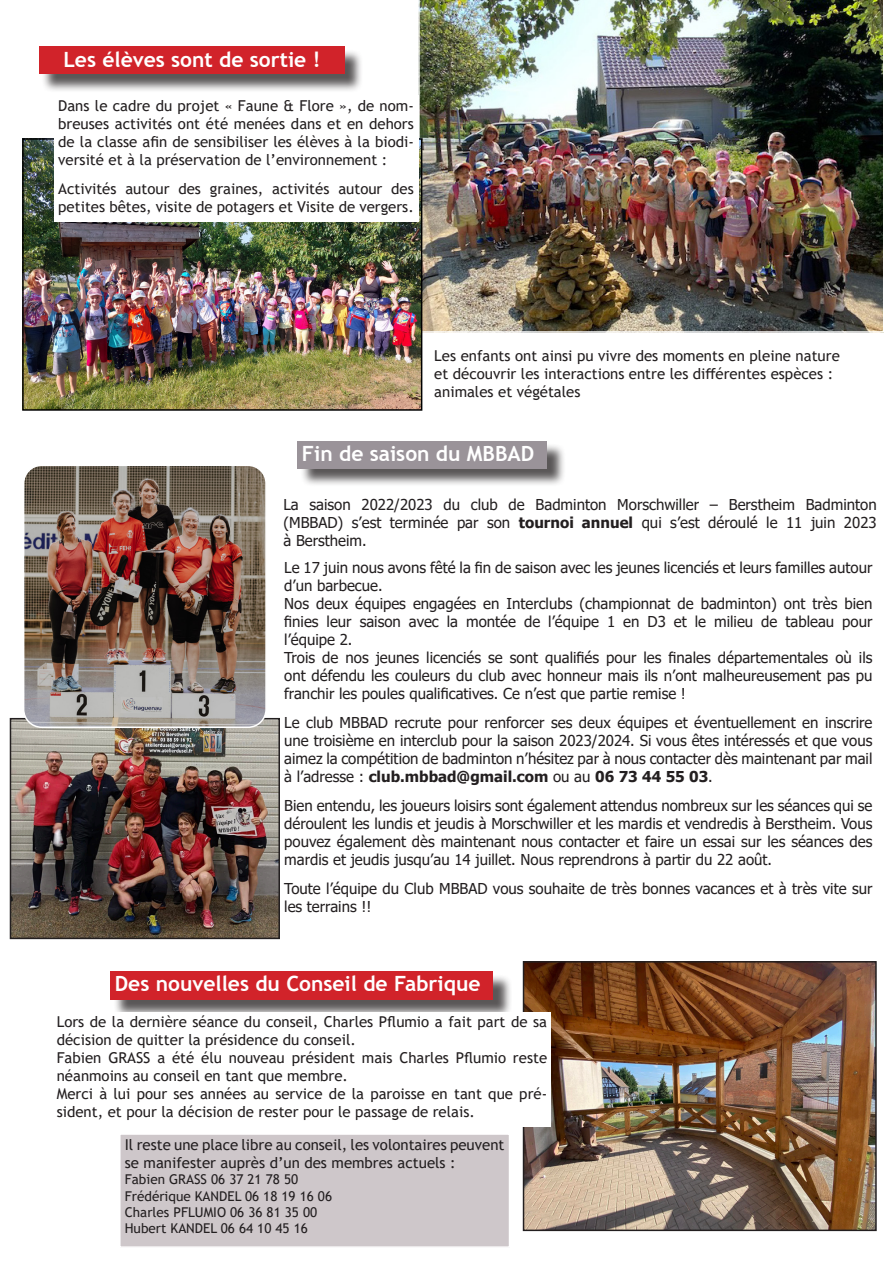
<style>
.page{position:relative;width:893px;height:1263px;background:#fff}
.page>*{position:absolute;margin:0;border:0;box-sizing:border-box;transform-origin:0 0}
.t1{font:700 21px "Trebuchet MS";color:#fff}
.t2{font:15px/18px "Tahoma";color:#231f20;text-align:justify}
.t3{font:15px/18px "Trebuchet MS";color:#231f20}
.t4{font:13.5px "Trebuchet MS";color:#231f20}
.s1{font-weight:700}
</style>
<div class="page">
<img style="left:418px;top:0;width:466px;height:333px">
<img style="left:25px;top:141px;width:394px;height:267px">
<div style="left:22px;top:138px;width:400px;height:273px;border:2px solid #000"></div>
<img style="left:526px;top:964px;width:348px;height:264px">
<div style="left:523px;top:961px;width:354px;height:270px;border:2px solid #231f20"></div>
<img style="left:13px;top:721px;width:264px;height:215px">
<div style="left:10px;top:718px;width:270px;height:221px;border:2px solid #231f20"></div>
<div style="left:42px;top:49px;width:321px;height:43px;background:#231f20;opacity:.75"></div>
<div style="left:39px;top:47px;width:305px;height:27px;background:#d1232a"></div>
<div style="left:300px;top:444px;width:266px;height:43px;background:#231f20;opacity:.75"></div>
<div style="left:298px;top:441px;width:249px;height:27px;background:#9a9399"></div>
<div style="left:113px;top:974px;width:399px;height:44px;background:#231f20;opacity:.75"></div>
<div style="left:111px;top:971px;width:382px;height:29px;background:#d1232a"></div>
<div style="left:54px;top:96px;width:364px;height:126px;background:#fff"></div>
<img style="left:24px;top:468px;width:242px;height:259px">
<div style="left:23px;top:465px;width:244px;height:263px;border:2px solid #fff;border-radius:18px"></div>
<div style="left:53px;top:1012px;width:498px;height:115px;background:#fff"></div>
<div style="left:120px;top:1134px;width:389px;height:113px;background:#cec7ca"></div>
<div style="left:119px;top:1133px;width:391px;height:115px;border:2px solid #fff"></div>
<p class="t1" style="left:63px;top:46px;width:259px">Les élèves sont de sortie !</p>
<p class="t3" style="left:58px;top:97px;width:357px;text-align:justify">Dans le cadre du projet « Faune &amp; Flore », de nom&shy;breuses activités ont été menées dans et en dehors de la classe afin de sensibiliser les élèves à la biodi&shy;versité et à la préservation de l’environnement :</p>
<p class="t3" style="left:58px;top:179px;width:357px">Activités autour des graines, activités autour des petites bêtes, visite de potagers et Visite de vergers.</p>
<p class="t3" style="left:434px;top:346px;width:407px">Les enfants ont ainsi pu vivre des moments en pleine nature et découvrir les interactions entre les différentes espèces : animales et végétales</p>
<p class="t1" style="left:302px;top:440px;width:234px">Fin de saison du MBBAD</p>
<p class="t2" style="left:283px;top:496px;width:595px">La saison 2022/2023 du club de Badminton Morschwiller – Berstheim Badminton (MBBAD) s’est terminée par son <span class="s1">tournoi annuel</span> qui s’est déroulé le 11 juin 2023 à Berstheim.</p>
<p class="t2" style="left:284px;top:560px;width:590px">Le 17 juin nous avons fêté la fin de saison avec les jeunes licenciés et leurs familles autour d’un barbecue.</p>
<p class="t2" style="left:284px;top:596px;width:590px">Nos deux équipes engagées en Interclubs (championnat de badminton) ont très bien finies leur saison avec la montée de l’équipe 1 en D3 et le milieu de tableau pour l’équipe 2.</p>
<p class="t2" style="left:284px;top:650px;width:590px">Trois de nos jeunes licenciés se sont qualifiés pour les finales départementales où ils ont défendu les couleurs du club avec honneur mais ils n’ont malheureusement pas pu franchir les poules qualificatives. Ce n’est que partie remise !</p>
<p class="t2" style="left:284px;top:715px;width:590px">Le club MBBAD recrute pour renforcer ses deux équipes et éventuellement en inscrire une troisième en interclub pour la saison 2023/2024. Si vous êtes intéressés et que vous aimez la compétition de badminton n’hésitez par à nous contacter dès maintenant par mail à l’adresse : <span class="s1">club.mbbad@gmail.com</span> ou au <span class="s1">06 73 44 55 03</span>.</p>
<p class="t2" style="left:284px;top:797px;width:590px">Bien entendu, les joueurs loisirs sont également attendus nombreux sur les séances qui se déroulent les lundis et jeudis à Morschwiller et les mardis et vendredis à Berstheim. Vous pouvez également dès maintenant nous contacter et faire un essai sur les séances des mardis et jeudis jusqu’au 14 juillet. Nous reprendrons à partir du 22 août.</p>
<p class="t2" style="left:284px;top:880px;width:590px">Toute l’équipe du Club MBBAD vous souhaite de très bonnes vacances et à très vite sur les terrains !!</p>
<p class="t1" style="left:115px;top:971px;width:367px">Des nouvelles du Conseil de Fabrique</p>
<p class="t3" style="left:57px;top:1013px;width:492px">Lors de la dernière séance du conseil, Charles Pflumio a fait part de sa décision de quitter la présidence du conseil.</p>
<p class="t3" style="left:57px;top:1049px;width:492px">Fabien GRASS a été élu nouveau président mais Charles Pflumio reste néanmoins au conseil en tant que membre.</p>
<p class="t3" style="left:57px;top:1085px;width:492px">Merci à lui pour ses années au service de la paroisse en tant que pré&shy;sident, et pour la décision de rester pour le passage de relais.</p>
<p class="t3" style="left:125px;top:1136px;width:381px">Il reste une place libre au conseil, les volontaires peuvent se manifester auprès d’un des membres actuels :</p>
<p class="t4" style="left:125px;top:1171px;width:175px">Fabien GRASS 06 37 21 78 50</p>
<p class="t4" style="left:125px;top:1187px;width:209px">Frédérique KANDEL 06 18 19 16 06</p>
<p class="t4" style="left:125px;top:1203px;width:194px">Charles PFLUMIO 06 36 81 35 00</p>
<p class="t4" style="left:125px;top:1219px;width:185px">Hubert KANDEL 06 64 10 45 16</p>
</div>
